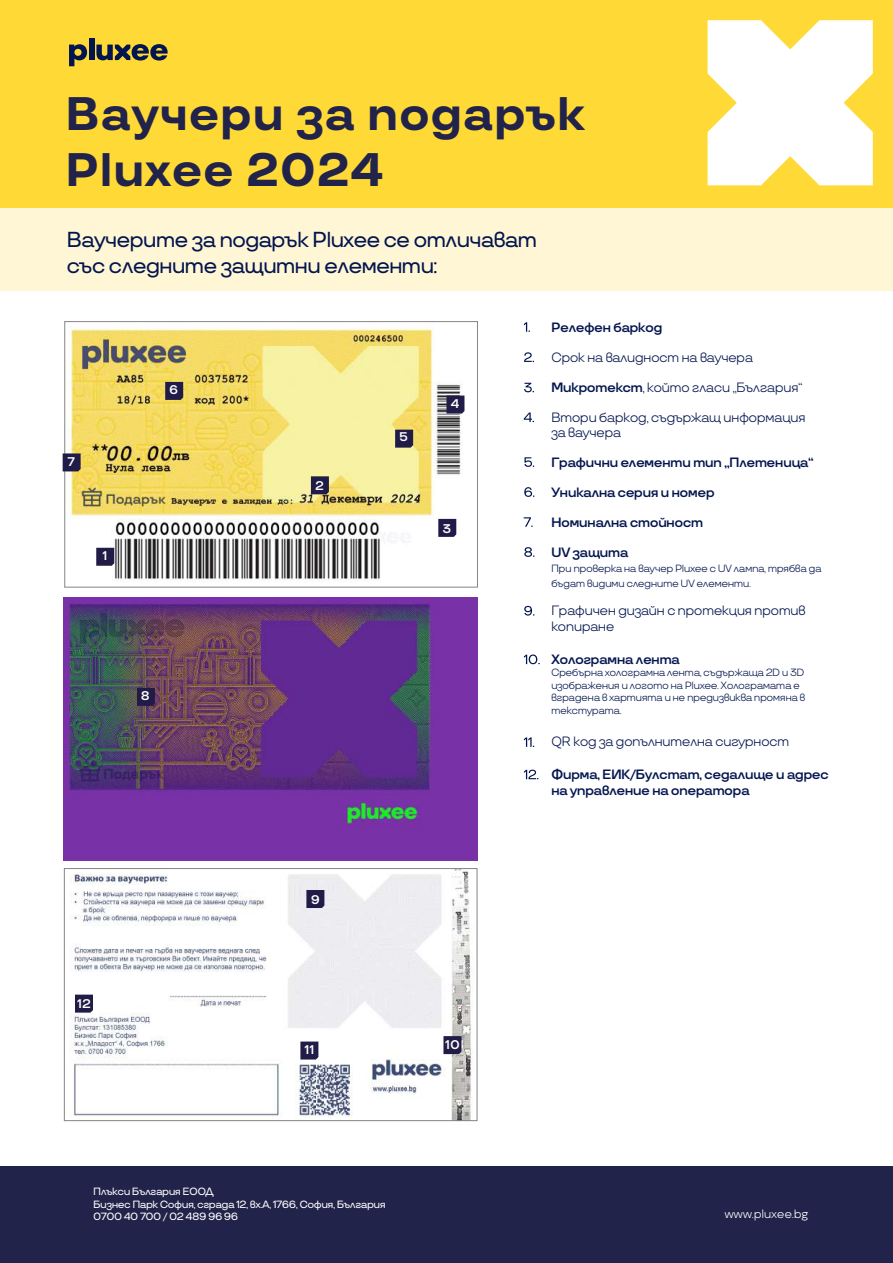
<style>
.page{position:relative;width:893px;height:1263px;background:#fff}
.page>*{position:absolute;margin:0;border:0;box-sizing:border-box;transform-origin:0 0}
.t1{font:700 46.95px/56.4px "TT Travels";color:#22234a}
.t2{font:500 21.75px/26px "TT Travels";letter-spacing:-.05em;color:#03154e}
.t3{font:13.5px/15px "TT Travels";letter-spacing:-.05em;color:#03154e}
.t4{font:600 13.5px/16.2px "TT Travels";letter-spacing:-.05em;color:#03154e}
.t5{font:600 12.6px "TT Travels";color:#fff}
.t6{font:12px "TT Travels";letter-spacing:-.03em;color:#fff}
.t7{font:10.5px/12.6px "TT Travels";letter-spacing:-.05em;color:#03154e}
.t8{font:500 10.5px/12.6px "TT Travels";letter-spacing:-.05em;color:#fff}
.s1{font-weight:600}
</style>
<div class="page">
<div style="left:0;top:207px;width:893px;height:84px;background:#fff6d5"></div>
<div style="left:0;top:0;width:893px;height:207px;background:#ffda37"></div>
<svg style="left:69px;top:44px;width:18px;height:22px"></svg>
<div style="left:89px;top:38px;width:5px;height:22px;background:#03154e"></div>
<svg style="left:96px;top:44px;width:72px;height:17px"></svg>
<svg style="left:708px;top:20px;width:165px;height:165px;background:#fffae5"></svg>
<div style="left:0;top:1167px;width:893px;height:96px;background:#22234a"></div>
<img style="left:66px;top:324px;width:399px;height:257px">
<svg style="left:311px;top:476px;width:18px;height:18px"></svg>
<svg style="left:395px;top:430px;width:18px;height:18px"></svg>
<svg style="left:96px;top:548px;width:18px;height:18px"></svg>
<svg style="left:438px;top:519px;width:18px;height:18px"></svg>
<svg style="left:446px;top:396px;width:18px;height:17px"></svg>
<svg style="left:165px;top:382px;width:18px;height:18px"></svg>
<svg style="left:524px;top:322px;width:6px;height:10px"></svg>
<svg style="left:524px;top:352px;width:10px;height:10px"></svg>
<svg style="left:524px;top:383px;width:10px;height:9px"></svg>
<svg style="left:524px;top:413px;width:10px;height:9px"></svg>
<svg style="left:524px;top:457px;width:10px;height:10px"></svg>
<svg style="left:524px;top:487px;width:10px;height:10px"></svg>
<svg style="left:524px;top:517px;width:9px;height:10px"></svg>
<svg style="left:524px;top:547px;width:10px;height:10px"></svg>
<svg style="left:524px;top:606px;width:10px;height:10px"></svg>
<svg style="left:524px;top:654px;width:16px;height:10px"></svg>
<svg style="left:524px;top:737px;width:10px;height:10px"></svg>
<svg style="left:524px;top:770px;width:14px;height:9px"></svg>
<img style="left:63px;top:598px;width:414px;height:262px">
<svg style="left:137px;top:688px;width:18px;height:18px"></svg>
<img style="left:71px;top:870px;width:401px;height:249px">
<svg style="left:306px;top:890px;width:18px;height:18px"></svg>
<svg style="left:300px;top:1041px;width:18px;height:18px"></svg>
<svg style="left:443px;top:1036px;width:18px;height:18px"></svg>
<svg style="left:75px;top:994px;width:18px;height:18px"></svg>
<div style="left:64px;top:868px;width:413px;height:253px;border:1px solid #858585"></div>
<div style="left:64px;top:321px;width:414px;height:266px;border:1px solid #858585"></div>
<svg style="left:63px;top:453px;width:18px;height:18px"></svg>
<h1 class="t1" style="left:65px;top:86px;width:522px">Ваучери за подарък<br>Pluxee 2024</h1>
<h2 class="t2" style="left:66px;top:226px;width:472px">Ваучерите за подарък Pluxee се отличават със следните защитни елементи:</h2>
<p class="t5" style="left:67px;top:454px;width:9px">7</p>
<p class="t5" style="left:102px;top:548px;width:6px">1</p>
<p class="t5" style="left:169px;top:382px;width:11px">6</p>
<p class="t5" style="left:141px;top:688px;width:10px">8</p>
<p class="t5" style="left:315px;top:478px;width:10px">2</p>
<p class="t5" style="left:399px;top:429px;width:10px">5</p>
<p class="t5" style="left:451px;top:396px;width:10px">4</p>
<p class="t5" style="left:442px;top:521px;width:10px">3</p>
<p class="t4" style="left:551px;top:319px;width:113px">Релефен баркод</p>
<p class="t3" style="left:551px;top:350px;width:204px">Срок на валидност на ваучера</p>
<p class="t3" style="left:551px;top:380px;width:253px"><span class="s1">Микротекст</span>, който гласи „България“</p>
<p class="t3" style="left:551px;top:410px;width:256px">Втори баркод, съдържащ информация за ваучера</p>
<p class="t4" style="left:551px;top:454px;width:264px">Графични елементи тип „Плетеница“</p>
<p class="t4" style="left:551px;top:484px;width:165px">Уникална серия и номер</p>
<p class="t4" style="left:551px;top:514px;width:154px">Номинална стойност</p>
<p class="t4" style="left:551px;top:544px;width:79px">UV защита</p>
<p class="t7" style="left:551px;top:561px;width:272px;line-height:15px">При проверка на ваучер Pluxee с UV лампа, трябва да бъдат видими следните UV елементи.</p>
<p class="t3" style="left:551px;top:602px;width:256px;line-height:16.2px">Графичен дизайн с протекция против копиране</p>
<p class="t4" style="left:551px;top:651px;width:131px">Холограмна лента</p>
<p class="t7" style="left:551px;top:666px;width:256px">Сребърна холограмна лента, съдържаща 2D и 3D изображения и логото на Pluxee. Холограмата е вградена в хартията и не предизвиква промяна в текстурата.</p>
<p class="t3" style="left:551px;top:734px;width:240px">QR код за допълнителна сигурност</p>
<p class="t4" style="left:551px;top:766px;width:279px">Фирма, ЕИК/Булстат, седалище и адрес на управление на оператора</p>
<p class="t5" style="left:77px;top:996px;width:15px">12</p>
<p class="t5" style="left:311px;top:892px;width:11px">9</p>
<p class="t5" style="left:304px;top:1042px;width:11px">11</p>
<p class="t5" style="left:445px;top:1037px;width:16px">10</p>
<p class="t8" style="left:93px;top:1185px;width:294px">Плъкси България ЕООД<br>Бизнес Парк София, сграда 12, вх.А, 1766, София, България<br>0700 40 700 / 02 489 96 96</p>
<p class="t6" style="left:724px;top:1207px;width:85px">www.pluxee.bg</p>
</div>
